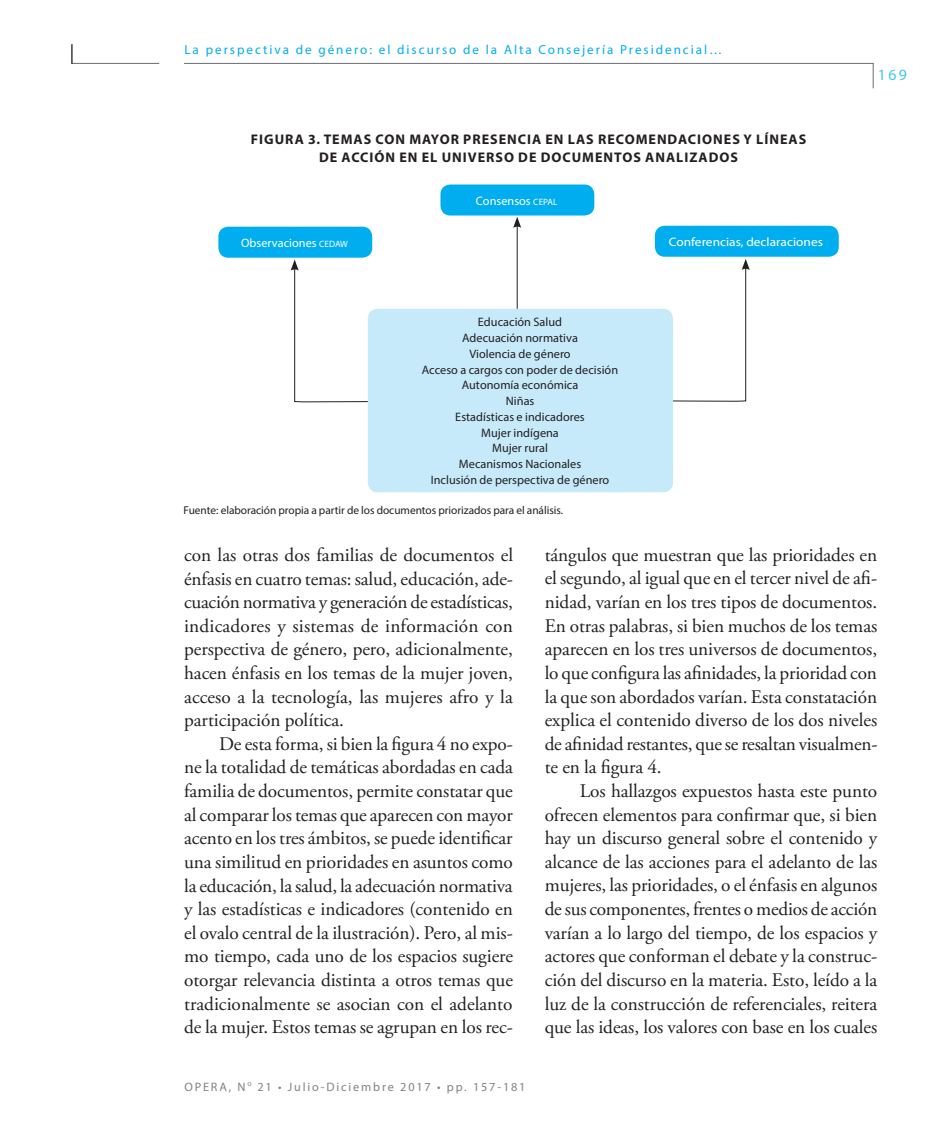
<style>
.page{position:relative;width:943px;height:1141px;background:#fff}
.page>*{position:absolute;margin:0;border:0;box-sizing:border-box;transform-origin:0 0}
.t1{font:19.25px/23.6px "Adobe Garamond Pro";letter-spacing:-.01em;color:#231f20;text-align:justify}
.t2{font:15.75px "Myriad Pro";color:#40c7f4}
.t3{font:700 14px/17.5px "Myriad Pro";letter-spacing:.07em;color:#231f20;text-align:center}
.t4{font:13.12px "Myriad Pro";letter-spacing:.15em;color:#00aeef}
.t5{font:12.25px/15.8px "Myriad Pro";color:#231f20;text-align:center}
.t6{font:12.25px "Myriad Pro";letter-spacing:.15em;color:#808285}
.t7{font:12.25px "Myriad Pro";color:#fff}
.t8{font:12.25px "Myriad Pro";color:#fff;scale:1.09 1}
.t9{font:11.38px "Myriad Pro";letter-spacing:-.005em;color:#231f20}
.t10{font:7.7px "Myriad Pro";color:#808285}
.s1{font-size:9.1px}
</style>
<div class="page">
<hr style="left:184px;top:63px;width:689px;height:1px;background:#6c6d70">
<svg style="left:872px;top:64px;width:1px;height:24px"></svg>
<hr style="left:71px;top:63px;width:88px;height:1px;background:#6c6d70">
<hr style="left:71px;top:44px;width:2px;height:20px;background:#231f20">
<hr style="left:517px;top:225px;width:1px;height:134px;background:#231f20">
<svg style="left:513px;top:217px;width:8px;height:11px"></svg>
<svg style="left:291px;top:260px;width:78px;height:142px"></svg>
<div style="left:218px;top:227px;width:154px;height:31px;background:#00aeef;border-radius:10px"></div>
<div style="left:440px;top:185px;width:154px;height:31px;background:#00aeef;border-radius:10px"></div>
<div style="left:655px;top:226px;width:183px;height:31px;background:#00aeef;border-radius:10px"></div>
<svg style="left:671px;top:259px;width:78px;height:143px"></svg>
<div style="left:368px;top:309px;width:305px;height:183px;background:#c6eafa;border-radius:10px"></div>
<p class="t4" style="left:184px;top:42px;width:539px">La perspectiva de género: el discurso de la Alta Consejería Presidencial…</p>
<p class="t3" style="left:251px;top:131px;width:557px">FIGURA 3. TEMAS CON MAYOR PRESENCIA EN LAS RECOMENDACIONES Y LÍNEAS<br>DE ACCIÓN EN EL UNIVERSO DE DOCUMENTOS ANALIZADOS</p>
<p class="t7" style="left:241px;top:235px;width:108px">Observaciones <span class="s1">CEDAW</span></p>
<p class="t7" style="left:476px;top:193px;width:83px">Consensos <span class="s1">CEPAL</span></p>
<p class="t8" style="left:668px;top:234px;width:143px">Conferencias, declaraciones</p>
<p class="t2" style="left:878px;top:65px;width:30px">169</p>
<p class="t5" style="left:422px;top:314px;width:198px">Educación Salud<br>Adecuación normativa<br>Violencia de género<br>Acceso a cargos con poder de decisión<br>Autonomía económica<br>Niñas<br>Estadísticas e indicadores<br>Mujer indígena<br>Mujer rural<br>Mecanismos Nacionales<br>Inclusión de perspectiva de género</p>
<p class="t9" style="left:184px;top:504px;width:381px">Fuente: elaboración propia a partir de los documentos priorizados para el análisis.</p>
<p class="t1" style="left:184px;top:544px;width:330px">con las otras dos familias de documentos el énfasis en cuatro temas: salud, educación, ade&shy;cuación normativa y generación de estadísticas, indicadores y sistemas de información con perspectiva de género, pero, adicionalmente, hacen énfasis en los temas de la mujer joven, acceso a la tecnología, las mujeres afro y la participación política.</p>
<p class="t1" style="left:184px;top:733px;width:330px;text-indent:35px">De esta forma, si bien la figura 4 no expo&shy;ne la totalidad de temáticas abordadas en cada familia de documentos, permite constatar que al comparar los temas que aparecen con mayor acento en los tres ámbitos, se puede identificar una similitud en prioridades en asuntos como la educación, la salud, la adecuación normativa y las estadísticas e indicadores (contenido en el ovalo central de la ilustración). Pero, al mis&shy;mo tiempo, cada uno de los espacios sugiere otorgar relevancia distinta a otros temas que tradicionalmente se asocian con el adelanto de la mujer. Estos temas se agrupan en los rec-</p>
<p class="t1" style="left:544px;top:544px;width:334px">tángulos que muestran que las prioridades en el segundo, al igual que en el tercer nivel de afi&shy;nidad, varían en los tres tipos de documentos.<br>En otras palabras, si bien muchos de los temas aparecen en los tres universos de documentos, lo que configura las afinidades, la prioridad con la que son abordados varían. Esta constatación explica el contenido diverso de los dos niveles de afinidad restantes, que se resaltan visualmen&shy;te en la figura 4.</p>
<p class="t1" style="left:544px;top:780px;width:334px;text-indent:35px">Los hallazgos expuestos hasta este punto ofrecen elementos para confirmar que, si bien hay un discurso general sobre el contenido y alcance de las acciones para el adelanto de las mujeres, las prioridades, o el énfasis en algunos de sus componentes, frentes o medios de acción varían a lo largo del tiempo, de los espacios y actores que conforman el debate y la construc&shy;ción del discurso en la materia. Esto, leído a la luz de la construcción de referenciales, reitera que las ideas, los valores con base en los cuales</p>
<p class="t6" style="left:184px;top:1080px;width:63px">OPERA, N</p>
<p class="t10" style="left:247px;top:1078px;width:6px">o</p>
<p class="t6" style="left:257px;top:1080px;width:270px">21 • Julio-Diciembre 2017 • pp. 157-181</p>
</div>
